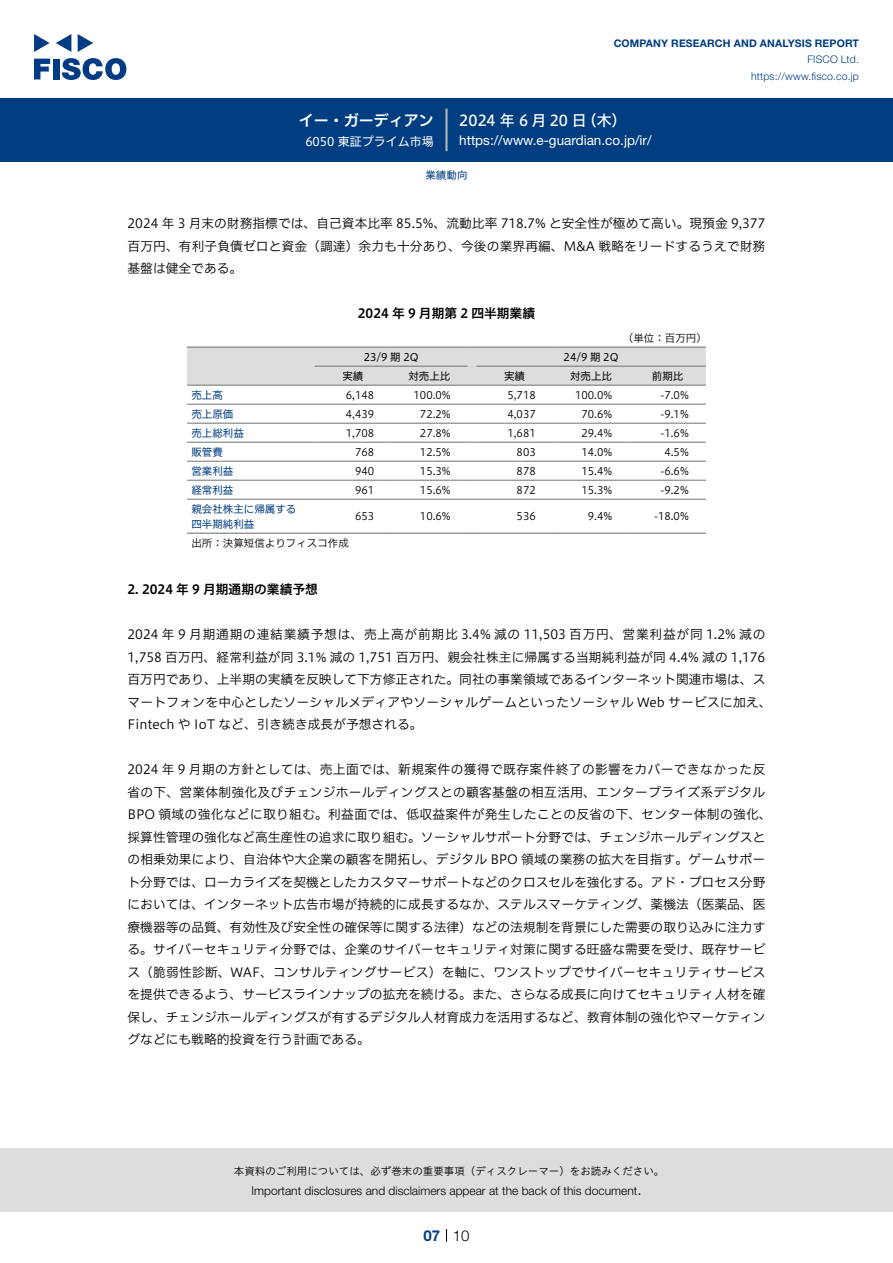
<style>
.page{position:relative;width:893px;height:1263px;background:#fff}
.page>*{position:absolute;margin:0;border:0;box-sizing:border-box;transform-origin:0 0}
.t1{font:15px "Hiragino UD Sans F Std N W5";letter-spacing:.01em;color:#fff}
.t2{font:15px "Hiragino UD Sans F Std N W6";color:#fff}
.t3{font:300 15px "Helvetica Neue LT Std";color:#000}
.t4{font:700 15px "Helvetica Neue LT Std";color:#003d81}
.t5{font:13.5px "Helvetica Neue LT Std";color:#fff}
.t6{font:12.75px/22.5px "Hiragino UD Sans F Std N W3";color:#000}
.t7{font:12.75px "Hiragino UD Sans F Std N W6";color:#000}
.t8{font:300 12px "Helvetica Neue LT Std";color:#000}
.t9{font:12px "Hiragino UD Sans F Std N W4";color:#fff}
.t10{font:10.5px "Hiragino UD Sans F Std N W3";color:#000}
.t11{font:10.5px/19px "Hiragino UD Sans F Std N W4";color:#003d81}
.t12{font:10.5px "Hiragino UD Sans Std W3";color:#000}
.t13{font:700 10.5px "Helvetica Neue LT Std";letter-spacing:.015em;color:#003d81}
.t14{font:300 10.5px/16.5px "Helvetica Neue LT Std";letter-spacing:.015em;color:#003d81;text-align:right}
.t15{font:10.5px "Hiragino UD Sans F Std N W4";color:#000}
</style>
<div class="page">
<div style="left:0;top:1148px;width:893px;height:64px;background:#ddd"></div>
<svg style="left:34px;top:59px;width:16px;height:20px"></svg>
<div style="left:53px;top:59px;width:6px;height:20px;background:#003b83"></div>
<svg style="left:62px;top:58px;width:64px;height:22px"></svg>
<svg style="left:34px;top:34px;width:16px;height:18px"></svg>
<svg style="left:78px;top:34px;width:15px;height:18px"></svg>
<svg style="left:56px;top:34px;width:15px;height:18px"></svg>
<div style="left:0;top:98px;width:893px;height:64px;background:#003d81"></div>
<hr style="left:445px;top:109px;width:3px;height:42px;background:#b5b5b6">
<svg style="left:446px;top:1229px;width:1px;height:13px"></svg>
<hr style="left:187px;top:404px;width:128px;height:1px;background:#727171">
<hr style="left:315px;top:404px;width:76px;height:1px;background:#727171">
<hr style="left:391px;top:404px;width:77px;height:1px;background:#727171">
<hr style="left:476px;top:404px;width:77px;height:1px;background:#727171">
<hr style="left:553px;top:404px;width:76px;height:1px;background:#727171">
<hr style="left:629px;top:404px;width:77px;height:1px;background:#727171">
<hr style="left:187px;top:423px;width:128px;height:1px;background:#727171">
<hr style="left:315px;top:423px;width:76px;height:1px;background:#727171">
<hr style="left:391px;top:423px;width:77px;height:1px;background:#727171">
<hr style="left:476px;top:423px;width:77px;height:1px;background:#727171">
<hr style="left:553px;top:423px;width:76px;height:1px;background:#727171">
<hr style="left:629px;top:423px;width:77px;height:1px;background:#727171">
<hr style="left:187px;top:442px;width:128px;height:1px;background:#727171">
<hr style="left:315px;top:442px;width:76px;height:1px;background:#727171">
<hr style="left:391px;top:442px;width:77px;height:1px;background:#727171">
<hr style="left:476px;top:442px;width:77px;height:1px;background:#727171">
<hr style="left:553px;top:442px;width:76px;height:1px;background:#727171">
<hr style="left:629px;top:442px;width:77px;height:1px;background:#727171">
<hr style="left:187px;top:461px;width:128px;height:1px;background:#727171">
<hr style="left:315px;top:461px;width:76px;height:1px;background:#727171">
<hr style="left:391px;top:461px;width:77px;height:1px;background:#727171">
<hr style="left:476px;top:461px;width:77px;height:1px;background:#727171">
<hr style="left:553px;top:461px;width:76px;height:1px;background:#727171">
<hr style="left:629px;top:461px;width:77px;height:1px;background:#727171">
<hr style="left:187px;top:480px;width:128px;height:1px;background:#727171">
<hr style="left:315px;top:480px;width:76px;height:1px;background:#727171">
<hr style="left:391px;top:480px;width:77px;height:1px;background:#727171">
<hr style="left:476px;top:480px;width:77px;height:1px;background:#727171">
<hr style="left:553px;top:480px;width:76px;height:1px;background:#727171">
<hr style="left:629px;top:480px;width:77px;height:1px;background:#727171">
<hr style="left:187px;top:499px;width:128px;height:1px;background:#727171">
<hr style="left:315px;top:499px;width:76px;height:1px;background:#727171">
<hr style="left:391px;top:499px;width:77px;height:1px;background:#727171">
<hr style="left:476px;top:499px;width:77px;height:1px;background:#727171">
<hr style="left:553px;top:499px;width:76px;height:1px;background:#727171">
<hr style="left:629px;top:499px;width:77px;height:1px;background:#727171">
<svg style="left:187px;top:347px;width:519px;height:39px;background:#d6d7d7"></svg>
<hr style="left:476px;top:347px;width:77px;height:1px;background:#727171">
<hr style="left:553px;top:347px;width:76px;height:1px;background:#727171">
<hr style="left:629px;top:347px;width:77px;height:1px;background:#727171">
<hr style="left:187px;top:533px;width:128px;height:1px;background:#727171">
<hr style="left:315px;top:533px;width:76px;height:1px;background:#727171">
<hr style="left:391px;top:533px;width:77px;height:1px;background:#727171">
<hr style="left:476px;top:533px;width:77px;height:1px;background:#727171">
<hr style="left:553px;top:533px;width:76px;height:1px;background:#727171">
<hr style="left:629px;top:533px;width:77px;height:1px;background:#727171">
<p class="t2" style="left:299px;top:109px;width:136px">イー・ガーディアン</p>
<p class="t9" style="left:305px;top:132px;width:130px">6050 東証プライム市場</p>
<p class="t13" style="left:614px;top:37px;width:247px">COMPANY RESEARCH AND ANALYSIS REPORT</p>
<p class="t14" style="left:751px;top:51px;width:109px">FISCO Ltd. https://www.fisco.co j p.</p>
<p class="t1" style="left:582px;top:109px;width:46px">（木(</p>
<p class="t1" style="left:459px;top:109px;width:129px">2024 年 6 月20 日</p>
<p class="t5" style="left:459px;top:132px;width:194px">https://www -e. guardian. c o j p. /i r/</p>
<p class="t11" style="left:425px;top:165px;width:43px">業績動向</p>
<p class="t6" style="left:128px;top:211px;width:639px;text-align:justify">2024 年 3 月末の財務指標では、自己資本比率 85.5%、流動比率 718.7% と安全性が極めて高い。現預金 9,377百万円、有利子負債ゼロと資金（調達）余力も十分あり、今後の業界再編、M&amp;A 戦略をリードするうえで財務基盤は健全である。</p>
<p class="t7" style="left:358px;top:304px;width:179px">2024 年 9 月期第 2 四半期業績</p>
<p class="t10" style="left:623px;top:330px;width:85px">（単位：百万円(</p>
<p class="t15" style="left:564px;top:349px;width:56px">24/9 期 2Q</p>
<p class="t15" style="left:364px;top:349px;width:56px">23/9 期 2Q</p>
<p class="t15" style="left:342px;top:368px;width:22px">実績</p>
<p class="t15" style="left:408px;top:368px;width:43px">対売上比</p>
<p class="t15" style="left:504px;top:368px;width:22px">実績</p>
<p class="t15" style="left:570px;top:368px;width:43px">対売上比</p>
<p class="t15" style="left:652px;top:368px;width:33px">前期比</p>
<p class="t11" style="left:191px;top:385px;width:33px">売上高</p>
<p class="t10" style="left:346px;top:387px;width:30px">6,148</p>
<p class="t10" style="left:414px;top:387px;width:39px">100.0%</p>
<p class="t10" style="left:507px;top:387px;width:30px">5,718</p>
<p class="t10" style="left:575px;top:387px;width:39px">100.0%</p>
<p class="t10" style="left:660px;top:387px;width:30px">-7.0%</p>
<p class="t11" style="left:191px;top:404px;width:43px">売上原価</p>
<p class="t10" style="left:346px;top:406px;width:30px">4,439</p>
<p class="t10" style="left:420px;top:406px;width:32px">72.2%</p>
<p class="t10" style="left:507px;top:406px;width:30px">4,037</p>
<p class="t10" style="left:582px;top:406px;width:32px">70.6%</p>
<p class="t10" style="left:660px;top:406px;width:30px">-9.1%</p>
<p class="t11" style="left:191px;top:423px;width:54px">売上総利益</p>
<p class="t10" style="left:346px;top:425px;width:30px">1,708</p>
<p class="t10" style="left:420px;top:425px;width:32px">27.8%</p>
<p class="t10" style="left:507px;top:425px;width:30px">1,681</p>
<p class="t10" style="left:582px;top:425px;width:32px">29.4%</p>
<p class="t10" style="left:660px;top:425px;width:30px">-1.6%</p>
<p class="t11" style="left:191px;top:442px;width:33px">販管費</p>
<p class="t10" style="left:355px;top:444px;width:21px">768</p>
<p class="t10" style="left:420px;top:444px;width:32px">12.5%</p>
<p class="t10" style="left:517px;top:444px;width:21px">803</p>
<p class="t10" style="left:582px;top:444px;width:32px">14.0%</p>
<p class="t10" style="left:664px;top:444px;width:26px">4.5%</p>
<p class="t11" style="left:191px;top:461px;width:43px">営業利益</p>
<p class="t10" style="left:355px;top:463px;width:21px">940</p>
<p class="t10" style="left:420px;top:463px;width:32px">15.3%</p>
<p class="t10" style="left:517px;top:463px;width:21px">878</p>
<p class="t10" style="left:582px;top:463px;width:32px">15.4%</p>
<p class="t10" style="left:660px;top:463px;width:30px">-6.6%</p>
<p class="t11" style="left:191px;top:480px;width:106px">経常利益<br>親会社株主に帰属する</p>
<p class="t10" style="left:355px;top:482px;width:21px">961</p>
<p class="t10" style="left:420px;top:482px;width:32px">15.6%</p>
<p class="t10" style="left:517px;top:482px;width:21px">872</p>
<p class="t10" style="left:582px;top:482px;width:32px">15.3%</p>
<p class="t10" style="left:660px;top:482px;width:30px">-9.2%</p>
<p class="t10" style="left:355px;top:508px;width:21px">653</p>
<p class="t10" style="left:420px;top:508px;width:32px">10.6%</p>
<p class="t10" style="left:517px;top:508px;width:21px">536</p>
<p class="t10" style="left:588px;top:508px;width:26px">9.4%</p>
<p class="t10" style="left:654px;top:508px;width:36px">-18.0%</p>
<p class="t11" style="left:191px;top:514px;width:64px">四半期純利益</p>
<p class="t10" style="left:191px;top:535px;width:159px">出所：決算短信よりフィスコ作成</p>
<p class="t7" style="left:128px;top:580px;width:192px">2. 2024 年 9 月期通期の業績予想</p>
<p class="t6" style="left:128px;top:622px;width:645px">2024 年 9 月期通期の連結業績予想は、売上高が前期比 3.4% 減の 11,503 百万円、営業利益が同 1.2% 減の1,758 百万円、経常利益が同 3.1% 減の 1,751 百万円、親会社株主に帰属する当期純利益が同 4.4% 減の 1,176百万円であり、上半期の実績を反映して下方修正された。同社の事業領域であるインターネット関連市場は、スマートフォンを中心としたソーシャルメディアやソーシャルゲームといったソーシャル Web サービスに加え、Fintech や IoT など、引き続き成長が予想される。</p>
<p class="t6" style="left:128px;top:757px;width:646px">2024 年 9 月期の方針としては、売上面では、新規案件の獲得で既存案件終了の影響をカバーできなかった反省の下、営業体制強化及びチェンジホールディングスとの顧客基盤の相互活用、エンタープライズ系デジタルBPO 領域の強化などに取り組む。利益面では、低収益案件が発生したことの反省の下、センター体制の強化、採算性管理の強化など高生産性の追求に取り組む。ソーシャルサポート分野では、チェンジホールディングスとの相乗効果により、自治体や大企業の顧客を開拓し、デジタル BPO 領域の業務の拡大を目指す。ゲームサポート分野では、ローカライズを契機としたカスタマーサポートなどのクロスセルを強化する。アド・プロセス分野においては、インターネット広告市場が持続的に成長するなか、ステルスマーケティング、薬機法（医薬品、医療機器等の品質、有効性及び安全性の確保等に関する法律）などの法規制を背景にした需要の取り込みに注力する。サイバーセキュリティ分野では、企業のサイバーセキュリティ対策に関する旺盛な需要を受け、既存サービス（脆弱性診断、WAF、コンサルティングサービス）を軸に、ワンストップでサイバーセキュリティサービスを提供できるよう、サービスラインナップの拡充を続ける。また、さらなる成長に向けてセキュリティ人材を確保し、チェンジホールディングスが有するデジタル人材育成力を活用するなど、教育体制の強化やマーケティングなどにも戦略的投資を行う計画である。</p>
<p class="t12" style="left:234px;top:1163px;width:432px">本資料のご利用については、必ず巻末の重要事項（ディスクレーマー）をお読みください。</p>
<p class="t3" style="left:637px;top:1180px;width:6px">.</p>
<p class="t8" style="left:251px;top:1183px;width:387px">Important disclosures and disclaimers appear at the back of this document</p>
<p class="t4" style="left:423px;top:1226px;width:18px">07</p>
<p class="t3" style="left:453px;top:1226px;width:18px">10</p>
</div>
